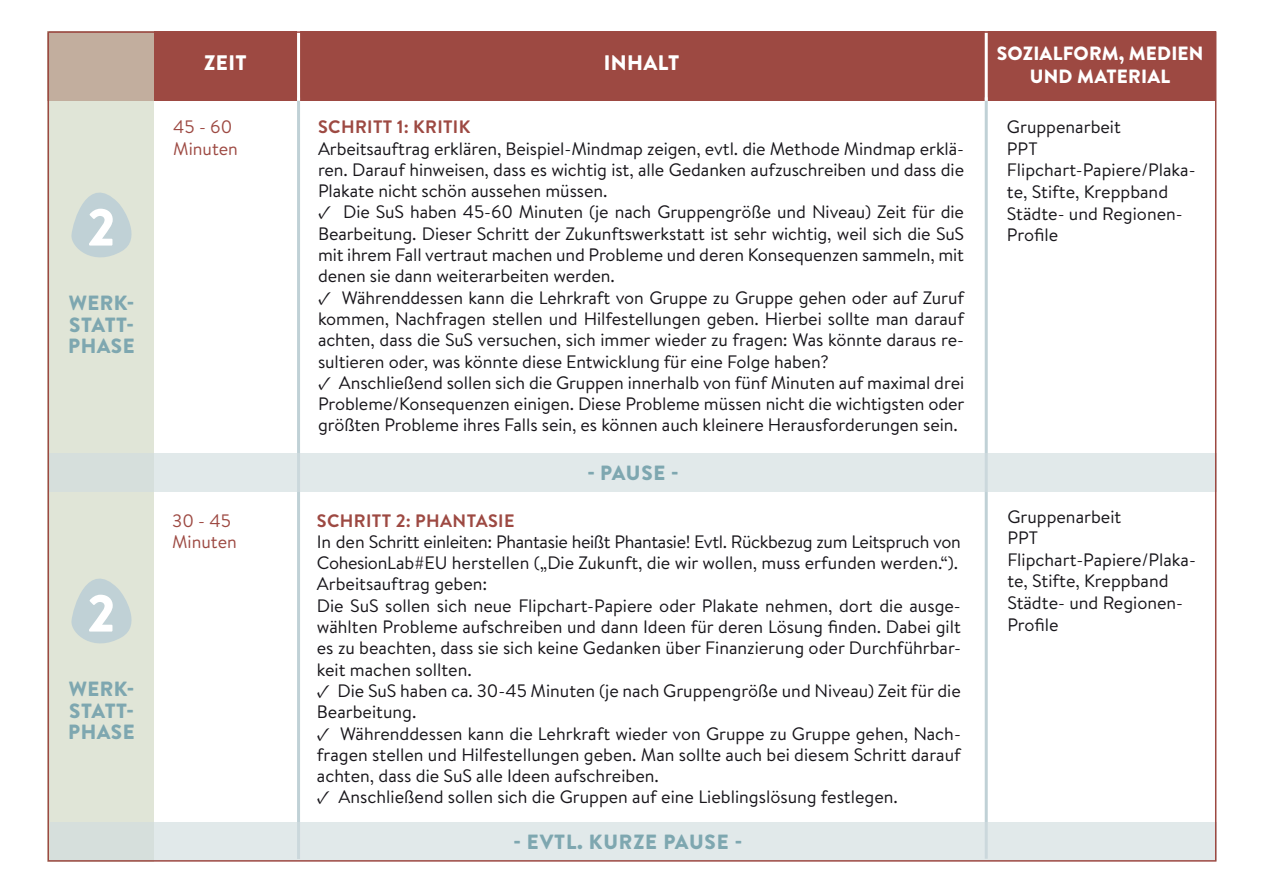
<style>
.page{position:relative;width:1263px;height:893px;background:#fff}
.page>*{position:absolute;margin:0;border:0;box-sizing:border-box;transform-origin:0 0}
.t1{font:900 51.9px "Brandon Text";color:#fff}
.t2{font:900 21px "Brandon Text";letter-spacing:.02em;color:#fff}
.t3{font:900 20.55px/21.6px "Brandon Text";letter-spacing:.02em;color:#7ea7b0;text-align:justify}
.t4{font:900 20.55px "Brandon Text";letter-spacing:.04em;color:#7ea7b0}
.t5{font:900 19.2px/22.5px "Brandon Text";letter-spacing:.01em;color:#fff;text-align:center}
.t6{font:18px/21.3px "Brandon Text";color:#17151a;text-align:justify}
.t7{font:700 18px "Brandon Text";letter-spacing:.02em;color:#9d4942}
.t8{font:18px/21.6px "Brandon Text";color:#9d4942}
.s1{font-family:"Minion Pro";font-weight:700;font-size:19.5px}
</style>
<div class="page">
<div style="left:48px;top:31px;width:1168px;height:70px;background:#9d4942"></div>
<svg style="left:51px;top:34px;width:103px;height:789px;background:#dcded0"></svg>
<hr style="left:985px;top:97px;width:3px;height:762px;background:#c0d1d6">
<hr style="left:297px;top:98px;width:3px;height:761px;background:#c0d1d6">
<hr style="left:297px;top:27px;width:3px;height:74px;background:#fff">
<hr style="left:985px;top:32px;width:3px;height:69px;background:#fff">
<div style="left:49px;top:453px;width:1167px;height:39px;background:linear-gradient(to right,#dde6e5,#e3eaec)"></div>
<div style="left:50px;top:823px;width:1166px;height:38px;background:linear-gradient(to right,#dde6e5,#e3eaec)"></div>
<svg style="left:70px;top:171px;width:72px;height:97px;background:#d2dcd6"></svg>
<svg style="left:70px;top:557px;width:72px;height:97px;background:#d2dcd6"></svg>
<h1 class="t1" style="left:87px;top:191px;width:30px">2</h1>
<p class="t3" style="left:68px;top:292px;width:68px">WERK-STATT-PHASE</p>
<h1 class="t1" style="left:87px;top:577px;width:30px">2</h1>
<p class="t3" style="left:68px;top:678px;width:68px">WERK-STATT-PHASE</p>
<p class="t2" style="left:204px;top:48px;width:44px">ZEIT</p>
<p class="t5" style="left:997px;top:42px;width:208px">SOZIALFORM, MEDIEN<br>UND MATERIAL</p>
<p class="t2" style="left:604px;top:48px;width:77px">INHALT</p>
<p class="t8" style="left:173px;top:116px;width:66px">45 - 60<br>Minuten</p>
<p class="t8" style="left:172px;top:509px;width:66px">30 - 45<br>Minuten</p>
<p class="t7" style="left:318px;top:114px;width:154px">SCHRITT 1: KRITIK</p>
<p class="t6" style="left:318px;top:137px;width:648px">Arbeitsauftrag erklären, Beispiel-Mindmap zeigen, evtl. die Methode Mindmap erklä&shy;ren. Darauf hinweisen, dass es wichtig ist, alle Gedanken aufzuschreiben und dass die Plakate nicht schön aussehen müssen.</p>
<p class="t6" style="left:318px;top:201px;width:648px"><span class="s1">✓</span> Die SuS haben 45-60 Minuten (je nach Gruppengröße und Niveau) Zeit für die Bearbeitung. Dieser Schritt der Zukunftswerkstatt ist sehr wichtig, weil sich die SuS mit ihrem Fall vertraut machen und Probleme und deren Konsequenzen sammeln, mit denen sie dann weiterarbeiten werden.</p>
<p class="t6" style="left:318px;top:286px;width:648px"><span class="s1">✓</span> Währenddessen kann die Lehrkraft von Gruppe zu Gruppe gehen oder auf Zuruf kommen, Nachfragen stellen und Hilfestellungen geben. Hierbei sollte man darauf achten, dass die SuS versuchen, sich immer wieder zu fragen: Was könnte daraus re&shy;sultieren oder, was könnte diese Entwicklung für eine Folge haben?</p>
<p class="t6" style="left:318px;top:371px;width:648px"><span class="s1">✓</span> Anschließend sollen sich die Gruppen innerhalb von fünf Minuten auf maximal drei Probleme/Konsequenzen einigen. Diese Probleme müssen nicht die wichtigsten oder größten Probleme ihres Falls sein, es können auch kleinere Herausforderungen sein.</p>
<p class="t3" style="left:588px;top:461px;width:92px">- PAUSE -</p>
<p class="t7" style="left:317px;top:508px;width:199px">SCHRITT 2: PHANTASIE</p>
<p class="t6" style="left:317px;top:530px;width:645px;text-align:left">In den Schritt einleiten: Phantasie heißt Phantasie! Evtl. Rückbezug zum Leitspruch von CohesionLab#EU herstellen („Die Zukunft, die wir wollen, muss erfunden werden.“).<br>Arbeitsauftrag geben:<br>Die SuS sollen sich neue Flipchart-Papiere oder Plakate nehmen, dort die ausge&shy;wählten Probleme aufschreiben und dann Ideen für deren Lösung finden. Dabei gilt es zu beachten, dass sie sich keine Gedanken über Finanzierung oder Durchführbar&shy;keit machen sollten.</p>
<p class="t6" style="left:317px;top:679px;width:645px"><span class="s1">✓</span> Die SuS haben ca. 30-45 Minuten (je nach Gruppengröße und Niveau) Zeit für die<br>Bearbeitung.</p>
<p class="t6" style="left:317px;top:722px;width:646px"><span class="s1">✓</span> Währenddessen kann die Lehrkraft wieder von Gruppe zu Gruppe gehen, Nach&shy;fragen stellen und Hilfestellungen geben. Man sollte auch bei diesem Schritt darauf achten, dass die SuS alle Ideen aufschreiben.</p>
<p class="t6" style="left:317px;top:786px;width:583px"><span class="s1">✓</span> Anschließend sollen sich die Gruppen auf eine Lieblingslösung festlegen.</p>
<p class="t4" style="left:514px;top:827px;width:230px">- EVTL. KURZE PAUSE -</p>
<p class="t6" style="left:1007px;top:116px;width:190px;text-align:left">Gruppenarbeit<br>PPT<br>Flipchart-Papiere/Plaka&shy;te, Stifte, Kreppband<br>Städte- und Regionen-<br>Profile</p>
<p class="t6" style="left:1007px;top:505px;width:190px;text-align:left">Gruppenarbeit<br>PPT<br>Flipchart-Papiere/Plaka&shy;te, Stifte, Kreppband<br>Städte- und Regionen-<br>Profile</p>
</div>
